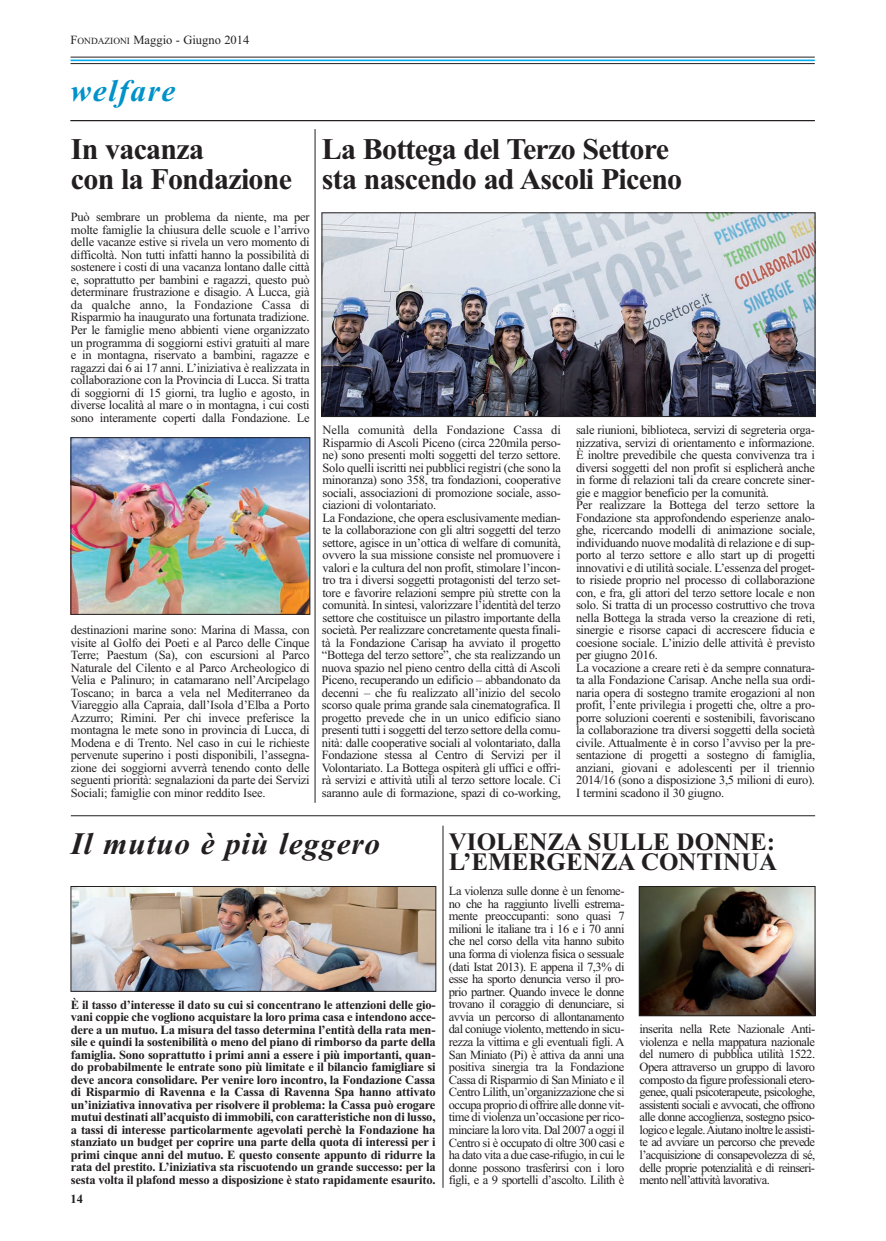
<style>
.page{position:relative;width:886px;height:1241px;background:#fff}
.page>*{position:absolute;margin:0;border:0;box-sizing:border-box;transform-origin:0 0}
.t1{font:italic 700 31.25px "Times New Roman";letter-spacing:.03em;color:#231f20}
.t2{font:italic 700 31.25px "Times New Roman";letter-spacing:.05em;color:#0092c8}
.t3{font:700 30px/30px "Times New Roman";letter-spacing:-.025em;color:#231f20}
.t4{font:700 25px/20px "Times New Roman";color:#231f20}
.t5{font:12.5px/12.5px "Times New Roman";letter-spacing:-.02em;color:#231f20;text-align:justify}
.t6{font:700 12.5px/12.5px "Times New Roman";letter-spacing:-.02em;color:#231f20;text-align:justify}
.t7{font:12.5px "Times New Roman";color:#231f20}
.s1{font-size:9.38px}
</style>
<div class="page">
<hr style="left:71px;top:60px;width:744px;height:1px;background:#00aeef">
<hr style="left:71px;top:57px;width:744px;height:1px;background:#231f20">
<hr style="left:71px;top:63px;width:744px;height:1px;background:#231f20">
<hr style="left:71px;top:120px;width:744px;height:1px;background:#231f20">
<img style="left:324px;top:215px;width:489px;height:199px">
<div style="left:322px;top:213px;width:493px;height:203px;border:1px solid #231f20"></div>
<img style="left:73px;top:439px;width:235px;height:173px">
<div style="left:71px;top:437px;width:239px;height:177px;border:1px solid #231f20"></div>
<img style="left:73px;top:888px;width:361px;height:101px">
<div style="left:71px;top:886px;width:365px;height:105px;border:1px solid #231f20"></div>
<hr style="left:71px;top:815px;width:744px;height:1px;background:#231f20">
<hr style="left:315px;top:129px;width:1px;height:673px;background:#231f20">
<hr style="left:443px;top:825px;width:1px;height:362px;background:#231f20">
<img style="left:641px;top:888px;width:172px;height:125px">
<div style="left:639px;top:886px;width:176px;height:129px;border:1px solid #231f20"></div>
<p class="t7" style="left:71px;top:36px;width:180px">F<span class="s1">ONDAZIONI</span> Maggio - Giugno 2014</p>
<h1 class="t2" style="left:71px;top:79px;width:106px">welfare</h1>
<h2 class="t3" style="left:71px;top:137px;width:223px">In vacanza<br>con la Fondazione</h2>
<p class="t5" style="left:71px;top:212px;width:240px">Può sembrare un problema da niente, ma per molte famiglie la chiusura delle scuole e l’arrivo delle vacanze estive si rivela un vero momento di difficoltà. Non tutti infatti hanno la possibilità di sostenere i costi di una vacanza lontano dalle città e, soprattutto per bambini e ragazzi, questo può determinare frustrazione e disagio. A Lucca, già da qualche anno, la Fondazione Cassa di Risparmio ha inaugurato una fortunata tradizione.<br>Per le famiglie meno abbienti viene organizzato un programma di soggiorni estivi gratuiti al mare e in montagna, riservato a bambini, ragazze e ragazzi dai 6 ai 17 anni. L’iniziativa è realizzata in collaborazione con la Provincia di Lucca. Si tratta di soggiorni di 15 giorni, tra luglio e agosto, in diverse località al mare o in montagna, i cui costi sono interamente coperti dalla Fondazione. Le</p>
<p class="t5" style="left:71px;top:625px;width:240px">destinazioni marine sono: Marina di Massa, con visite al Golfo dei Poeti e al Parco delle Cinque Terre; Paestum (Sa), con escursioni al Parco Naturale del Cilento e al Parco Archeologico di Velia e Palinuro; in catamarano nell’Arcipelago Toscano; in barca a vela nel Mediterraneo da Viareggio alla Capraia, dall’Isola d’Elba a Porto Azzurro; Rimini. Per chi invece preferisce la montagna le mete sono in provincia di Lucca, di Modena e di Trento. Nel caso in cui le richieste pervenute superino i posti disponibili, l’assegna&shy;zione dei soggiorni avverrà tenendo conto delle seguenti priorità: segnalazioni da parte dei Servizi Sociali; famiglie con minor reddito Isee.</p>
<h2 class="t3" style="left:322px;top:137px;width:362px">La Bottega del Terzo Settore sta nascendo ad Ascoli Piceno</h2>
<p class="t5" style="left:322px;top:425px;width:241px;text-align:left">Nella comunità della Fondazione Cassa di Risparmio di Ascoli Piceno (circa 220mila perso&shy;ne) sono presenti molti soggetti del terzo settore.<br>Solo quelli iscritti nei pubblici registri (che sono la minoranza) sono 358, tra fondazioni, cooperative sociali, associazioni di promozione sociale, asso&shy;ciazioni di volontariato.<br>La Fondazione, che opera esclusivamente median&shy;te la collaborazione con gli altri soggetti del terzo settore, agisce in un’ottica di welfare di comunità, ovvero la sua missione consiste nel promuovere i valori e la cultura del non profit, stimolare l’incon&shy;tro tra i diversi soggetti protagonisti del terzo set&shy;tore e favorire relazioni sempre più strette con la comunità. In sintesi, valorizzare l’identità del terzo settore che costituisce un pilastro importante della società. Per realizzare concretamente questa finali&shy;tà la Fondazione Carisap ha avviato il progetto “Bottega del terzo settore”, che sta realizzando un nuova spazio nel pieno centro della città di Ascoli Piceno, recuperando un edificio – abbandonato da decenni – che fu realizzato all’inizio del secolo scorso quale prima grande sala cinematografica. Il progetto prevede che in un unico edificio siano presenti tutti i soggetti del terzo settore della comu&shy;nità: dalle cooperative sociali al volontariato, dalla Fondazione stessa al Centro di Servizi per il Volontariato. La Bottega ospiterà gli uffici e offri&shy;rà servizi e attività utili al terzo settore locale. Ci saranno aule di formazione, spazi di co-working,</p>
<p class="t5" style="left:576px;top:425px;width:241px;text-align:left">sale riunioni, biblioteca, servizi di segreteria orga&shy;nizzativa, servizi di orientamento e informazione.<br>È inoltre prevedibile che questa convivenza tra i diversi soggetti del non profit si esplicherà anche in forme di relazioni tali da creare concrete siner&shy;gie e maggior beneficio per la comunità.<br>Per realizzare la Bottega del terzo settore la Fondazione sta approfondendo esperienze analo&shy;ghe, ricercando modelli di animazione sociale, individuando nuove modalità di relazione e di sup&shy;porto al terzo settore e allo start up di progetti innovativi e di utilità sociale. L’essenza del proget&shy;to risiede proprio nel processo di collaborazione con, e fra, gli attori del terzo settore locale e non solo. Si tratta di un processo costruttivo che trova nella Bottega la strada verso la creazione di reti, sinergie e risorse capaci di accrescere fiducia e coesione sociale. L’inizio delle attività è previsto per giugno 2016.<br>La vocazione a creare reti è da sempre connatura&shy;ta alla Fondazione Carisap. Anche nella sua ordi&shy;naria opera di sostegno tramite erogazioni al non profit, l’ente privilegia i progetti che, oltre a pro&shy;porre soluzioni coerenti e sostenibili, favoriscano la collaborazione tra diversi soggetti della società civile. Attualmente è in corso l’avviso per la pre&shy;sentazione di progetti a sostegno di famiglia, anziani, giovani e adolescenti per il triennio 2014/16 (sono a disposizione 3,5 milioni di euro).<br>I termini scadono il 30 giugno.</p>
<h1 class="t1" style="left:71px;top:833px;width:311px">Il mutuo è più leggero</h1>
<p class="t6" style="left:71px;top:999px;width:366px">È il tasso d’interesse il dato su cui si concentrano le attenzioni delle gio&shy;vani coppie che vogliono acquistare la loro prima casa e intendono acce&shy;dere a un mutuo. La misura del tasso determina l’entità della rata men&shy;sile e quindi la sostenibilità o meno del piano di rimborso da parte della famiglia. Sono soprattutto i primi anni a essere i più importanti, quan&shy;do probabilmente le entrate sono più limitate e il bilancio famigliare si deve ancora consolidare. Per venire loro incontro, la Fondazione Cassa di Risparmio di Ravenna e la Cassa di Ravenna Spa hanno attivato un’iniziativa innovativa per risolvere il problema: la Cassa può erogare mutui destinati all’acquisto di immobili, con caratteristiche non di lusso, a tassi di interesse particolarmente agevolati perchè la Fonda zione ha stanziato un budget per coprire una parte della quota di interessi per i primi cinque anni del mutuo. E questo consente appunto di ridurre la rata del prestito. L’iniziativa sta riscuotendo un grande successo: per la sesta volta il plafond messo a disposizione è stato rapidamente esaurito.</p>
<p class="t6" style="left:71px;top:1194px;width:14px">14</p>
<h3 class="t4" style="left:449px;top:834px;width:330px">VIOLENZA SULLE DONNE:<br>L’EMERGENZA CONTINUA</h3>
<p class="t5" style="left:449px;top:885px;width:177px">La violenza sulle donne è un fenome&shy;no che ha raggiunto livelli estrema&shy;mente preoccupanti: sono quasi 7 milioni le italiane tra i 16 e i 70 anni che nel corso della vita hanno subito una forma di violenza fisica o sessuale (dati Istat 2013). E appena il 7,3% di esse ha sporto denuncia verso il pro&shy;prio partner. Quando invece le donne trovano il coraggio di denunciare, si avvia un percorso di allontanamento dal coniuge violento, mettendo in sicu&shy;rezza la vittima e gli eventuali figli. A San Miniato (Pi) è attiva da anni una positiva sinergia tra la Fondazione Cassa di Risparmio di San Miniato e il Centro Lilith, un’organizzazione che si occupa proprio di offrire alle donne vit&shy;time di violenza un’occasione per rico&shy;minciare la loro vita. Dal 2007 a oggi il Centro si è occupato di oltre 300 casi e ha dato vita a due case-rifugio, in cui le donne possono trasferirsi con i loro figli, e a 9 sportelli d’ascolto. Lilith è</p>
<p class="t5" style="left:639px;top:1023px;width:177px">inserita nella Rete Nazionale Anti - violenza e nella mappatura nazionale del numero di pubblica utilità 1522.<br>Opera attraverso un gruppo di lavoro composto da figure professionali etero&shy;genee, quali psicoterapeute, psicologhe, assistenti sociali e avvocati, che offrono alle donne accoglienza, sostegno psico&shy;logico e legale. Aiutano inoltre le assisti&shy;te ad avviare un percorso che prevede l’acquisizione di consapevolezza di sé, delle proprie potenzialità e di reinseri&shy;mento nell’attività lavorativa.</p>
</div>
